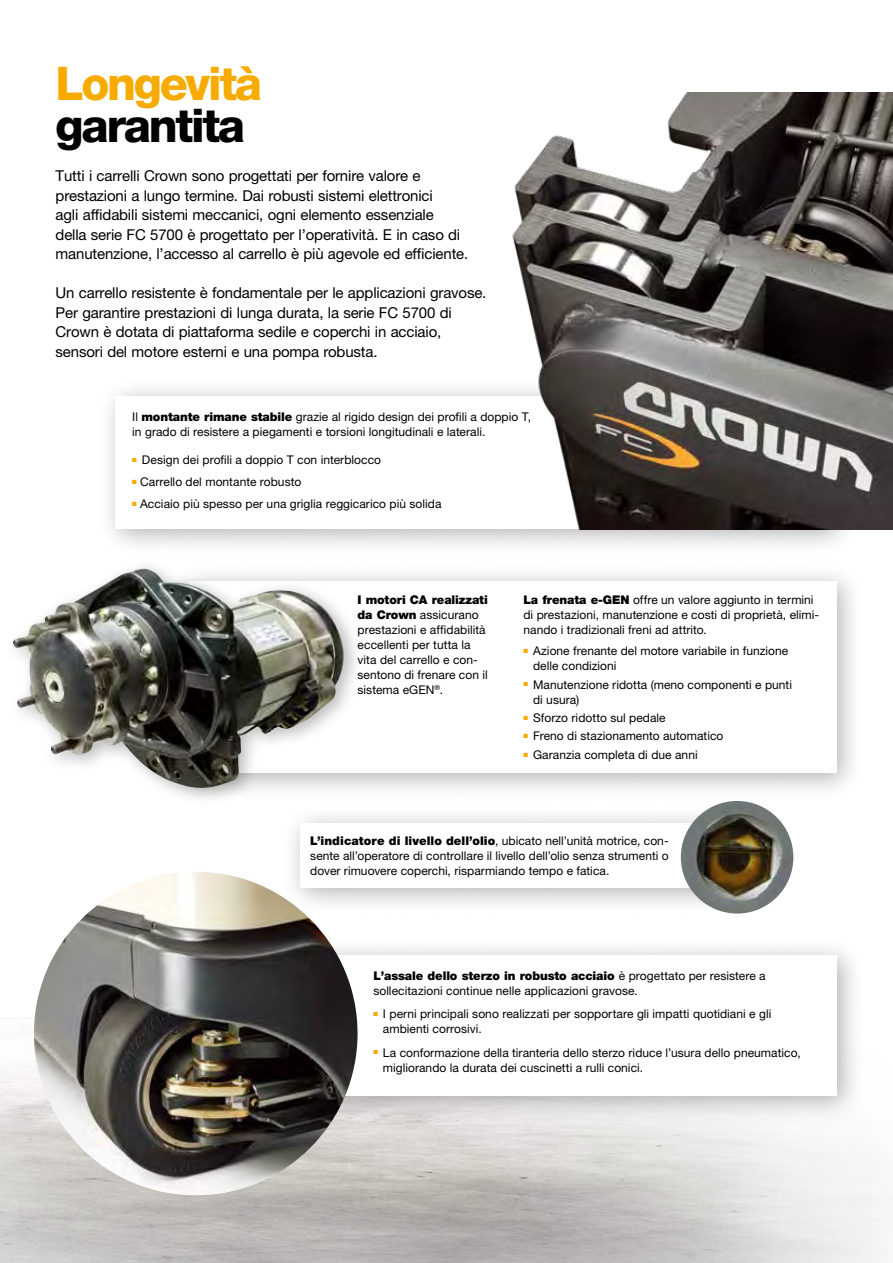
<style>
.page{position:relative;width:893px;height:1263px;background:#fff}
.page>*{position:absolute;margin:0;border:0;box-sizing:border-box;transform-origin:0 0}
.t1{font:800 46.5px "Helvetica Neue LT Std";letter-spacing:-.05em;color:#f7ab00}
.t2{font:800 46.5px "Helvetica Neue LT Std";letter-spacing:-.05em;color:#000}
.t3{font:15px/19.5px "Helvetica Neue LT Std";letter-spacing:-.01em;color:#000}
.t4{font:12px/15px "Helvetica Neue LT Std";letter-spacing:.005em;color:#000}
.s1{font-weight:900}
</style>
<div class="page">
<div style="left:125px;top:936px;width:740px;height:188px;background:#000;opacity:.3"></div>
<div style="left:144px;top:955px;width:693px;height:140px;background:#fff"></div>
<div style="left:169px;top:562px;width:697px;height:239px;background:#000;opacity:.3"></div>
<div style="left:188px;top:581px;width:649px;height:192px;background:#fff"></div>
<div style="left:97px;top:377px;width:762px;height:180px;background:#000;opacity:.3"></div>
<div style="left:116px;top:396px;width:715px;height:133px;background:#fff"></div>
<div style="left:4px;top:559px;width:359px;height:247px;background:#000;opacity:.27"></div>
<img style="left:13px;top:569px;width:129px;height:185px">
<img style="left:490px;top:93px;width:403px;height:436px">
<div style="left:281px;top:804px;width:504px;height:112px;background:#000;opacity:.3"></div>
<div style="left:300px;top:823px;width:456px;height:64px;background:#fff"></div>
<img style="left:681px;top:801px;width:112px;height:112px;border-radius:56px">
<img style="left:34px;top:872px;width:324px;height:323px;border-radius:162px">
<h1 class="t1" style="left:56px;top:56px;width:208px">Longevità</h1>
<h1 class="t2" style="left:56px;top:98px;width:191px">garantita</h1>
<p class="t3" style="left:56px;top:166px;width:414px">Tutti i carrelli Crown sono progettati per fornire valore e prestazioni a lungo termine. Dai robusti sistemi elettronici<br>agli affidabili sistemi meccanici, ogni elemento essenziale della serie FC 5700 è progettato per l’operatività. E in caso di manutenzione, l’accesso al carrello è più agevole ed efficiente.</p>
<p class="t3" style="left:56px;top:283px;width:432px">Un carrello resistente è fondamentale per le applicazioni gravose.<br>Per garantire prestazioni di lunga durata, la serie FC 5700 di Crown è dotata di piattaforma sedile e coperchi in acciaio, sensori del motore esterni e una pompa robusta.</p>
<p class="t4" style="left:132px;top:409px;width:400px">Il <span class="s1">montante rimane stabile</span> grazie al rigido design dei profili a doppio T, in grado di resistere a piegamenti e torsioni longitudinali e laterali.</p>
<p class="t4" style="left:132px;top:452px;width:250px"><sup>■</sup> Design dei profili a doppio T con interblocco</p>
<p class="t4" style="left:132px;top:474px;width:170px"><sup>■</sup> Carrello del montante robusto</p>
<p class="t4" style="left:132px;top:496px;width:311px"><sup>■</sup> Acciaio più spesso per una griglia reggicarico più solida</p>
<p class="t4" style="left:358px;top:592px;width:132px"><span class="s1">I motori CA realizzati da Crown</span> assicurano prestazioni e affidabilità eccellenti per tutta la vita del carrello e con&shy;sentono di frenare con il sistema eGEN<sup>®</sup>.</p>
<p class="t4" style="left:523px;top:592px;width:297px"><span class="s1">La frenata e-GEN</span> offre un valore aggiunto in termini di prestazioni, manutenzione e costi di proprietà, elimi&shy;nando i tradizionali freni ad attrito.</p>
<p class="t4" style="left:533px;top:643px;width:257px;text-indent:-10px"><sup>■</sup> Azione frenante del motore variabile in funzione delle condizioni</p>
<p class="t4" style="left:533px;top:677px;width:260px;text-indent:-10px"><sup>■</sup> Manutenzione ridotta (meno componenti e punti di usura)</p>
<p class="t4" style="left:523px;top:710px;width:144px"><sup>■</sup> Sforzo ridotto sul pedale</p>
<p class="t4" style="left:523px;top:728px;width:202px"><sup>■</sup> Freno di stazionamento automatico</p>
<p class="t4" style="left:523px;top:747px;width:176px"><sup>■</sup> Garanzia completa di due anni</p>
<p class="t4" style="left:310px;top:833px;width:360px;text-align:justify"><span class="s1">L’indicatore di livello dell’olio</span>, ubicato nell’unità motrice, con&shy;sente all’operatore di controllare il livello dell’olio senza strumenti o dover rimuovere coperchi, risparmiando tempo e fatica.</p>
<p class="t4" style="left:373px;top:968px;width:394px"><span class="s1">L’assale dello sterzo in robusto acciaio</span> è progettato per resistere a sollecitazioni continue nelle applicazioni gravose.</p>
<p class="t4" style="left:383px;top:1006px;width:390px;text-indent:-10px"><sup>■</sup> I perni principali sono realizzati per sopportare gli impatti quotidiani e gli ambienti corrosivi.</p>
<p class="t4" style="left:383px;top:1045px;width:419px;text-indent:-10px"><sup>■</sup> La conformazione della tiranteria dello sterzo riduce l’usura dello pneumatico, migliorando la durata dei cuscinetti a rulli conici.</p>
</div>
